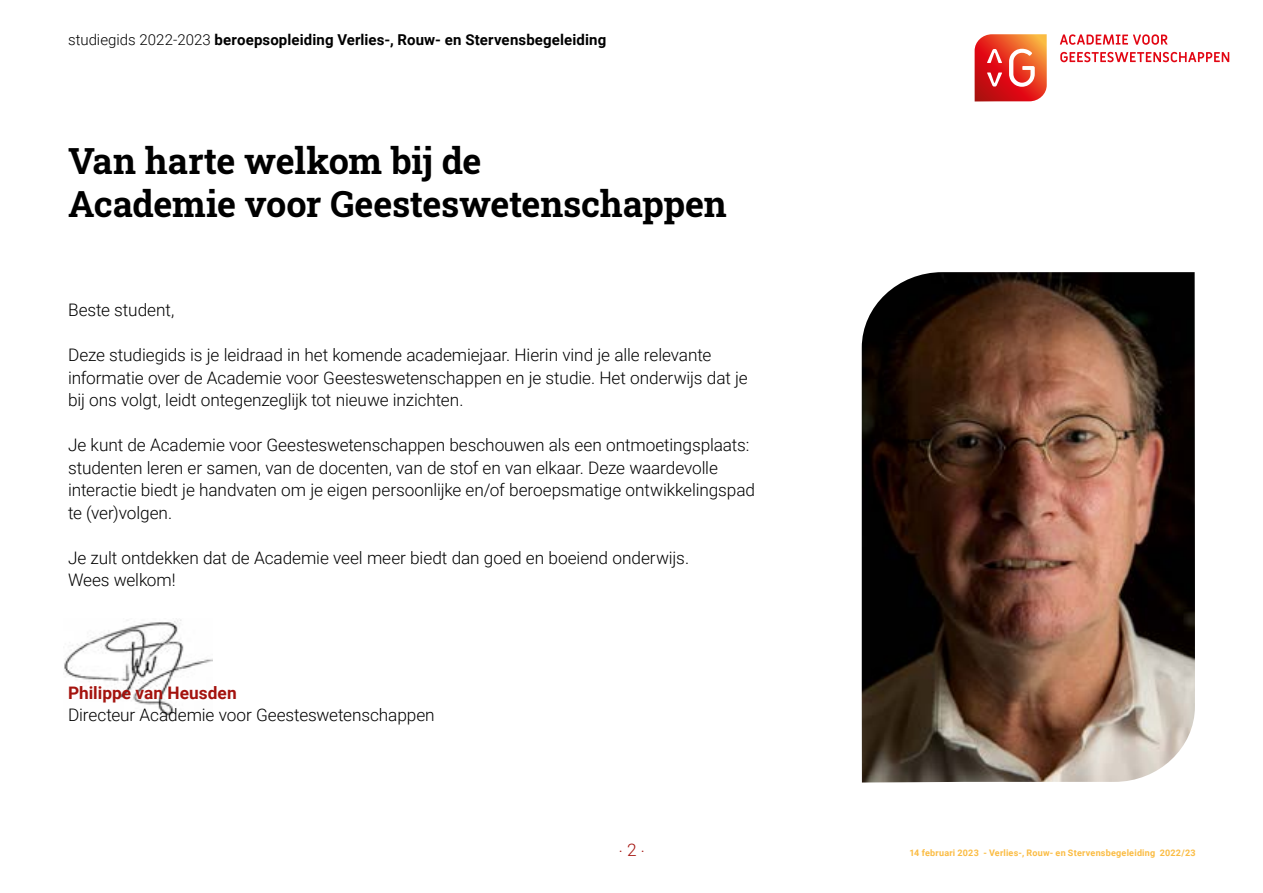
<style>
.page{position:relative;width:1263px;height:893px;background:#fff}
.page>*{position:absolute;margin:0;border:0;box-sizing:border-box;transform-origin:0 0}
.t1{font:36px/43.2px "Roboto Slab";letter-spacing:-.005em;color:#000}
.t2{font:300 17.25px/22.5px "Roboto";letter-spacing:-.005em;color:#000}
.t3{font:700 17.25px "Roboto";color:#a4130e}
.t4{font:300 17.25px "Roboto";color:#a4130e}
.t5{font:700 15px "Roboto";letter-spacing:.01em;color:#000}
.t6{font:700 9px "Roboto";letter-spacing:.025em;color:#fbbc43}
.s1{font-weight:300}
</style>
<div class="page">
<svg style="left:1060px;top:34px;width:107px;height:11px"></svg>
<svg style="left:1060px;top:52px;width:169px;height:10px"></svg>
<svg style="left:974px;top:34px;width:73px;height:67px;background:#e55540"></svg>
<img style="left:64px;top:619px;width:149px;height:99px">
<img style="left:862px;top:272px;width:333px;height:510px">
<p class="t5" style="left:68px;top:29px;width:540px"><span class="s1">studiegids 2022-2023</span> beroepsopleiding Verlies-, Rouw- en Stervensbegeleiding</p>
<h1 class="t1" style="left:68px;top:138px;width:660px">Van harte welkom bij de<br>Academie voor Geesteswetenschappen</h1>
<p class="t2" style="left:68px;top:298px;width:108px">Beste student,</p>
<p class="t2" style="left:68px;top:343px;width:681px">Deze studiegids is je leidraad in het komende academiejaar. Hierin vind je alle relevante informatie over de Academie voor Geesteswetenschappen en je studie. Het onderwijs dat je bij ons volgt, leidt ontegenzeglijk tot nieuwe inzichten.</p>
<p class="t2" style="left:68px;top:433px;width:688px">Je kunt de Academie voor Geesteswetenschappen beschouwen als een ontmoetingsplaats: studenten leren er samen, van de docenten, van de stof en van elkaar. Deze waardevolle interactie biedt je handvaten om je eigen persoonlijke en/of beroepsmatige ontwikkelingspad te (ver)volgen.</p>
<p class="t2" style="left:68px;top:546px;width:623px">Je zult ontdekken dat de Academie veel meer biedt dan goed en boeiend onderwijs.<br>Wees welkom!</p>
<p class="t3" style="left:68px;top:680px;width:170px">Philippe van Heusden</p>
<p class="t2" style="left:68px;top:703px;width:368px">Directeur Academie voor Geesteswetenschappen</p>
<p class="t4" style="left:619px;top:833px;width:28px">. 2 .</p>
<p class="t6" style="left:909px;top:847px;width:288px">14 februari 2023 - Verlies-, Rouw- en Stervensbegeleiding 2022/23</p>
</div>
